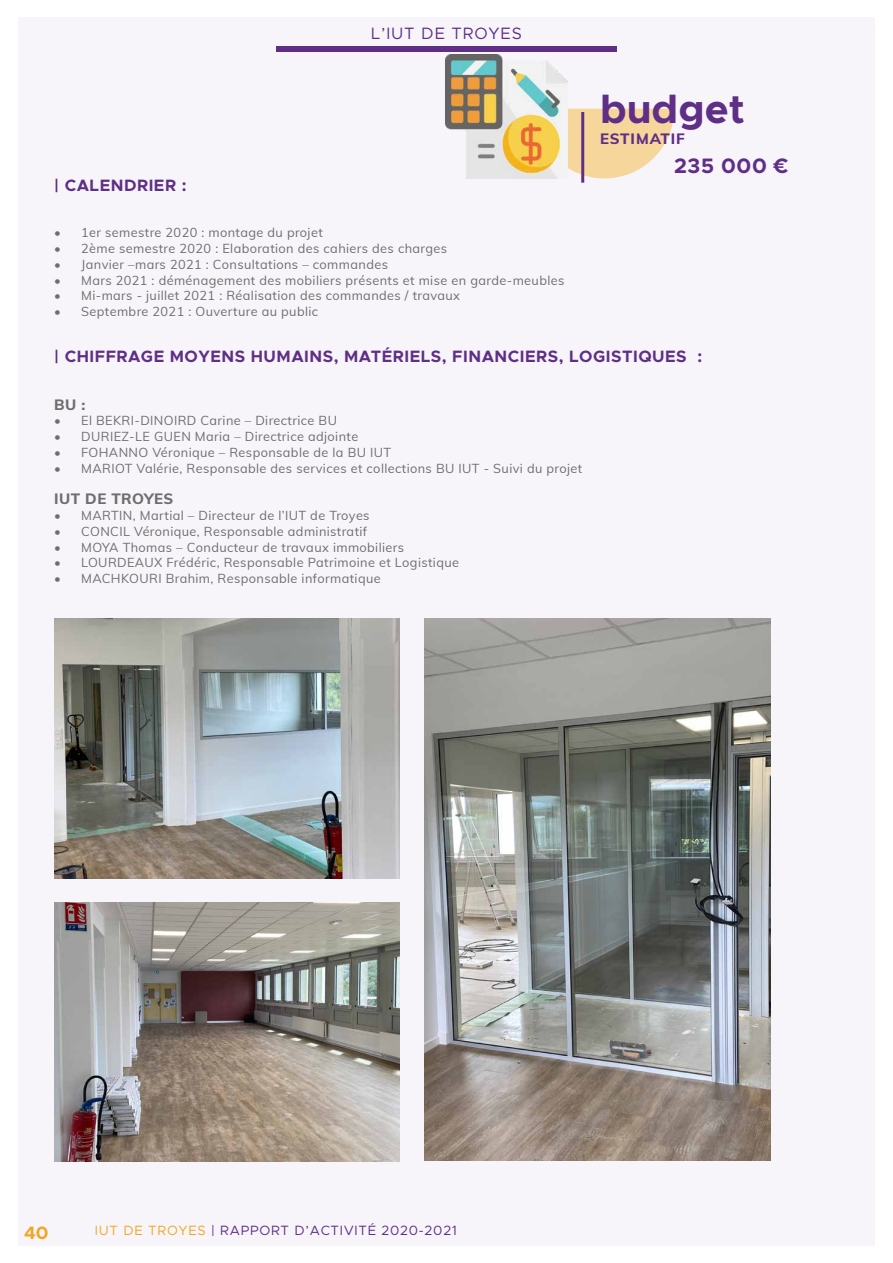
<style>
.page{position:relative;width:893px;height:1263px;background:#fff}
.page>*{position:absolute;margin:0;border:0;box-sizing:border-box;transform-origin:0 0}
.t1{font:700 40.5px "Metropolis";color:#5f2f87}
.t2{font:700 21px "Metropolis";letter-spacing:.03em;color:#5f2f87}
.t3{font:700 18px "Metropolis";color:#f6af22}
.t4{font:700 16.5px "Metropolis";letter-spacing:.03em;color:#5f2f87}
.t5{font:16.5px "Metropolis";letter-spacing:.055em;color:#5f2f87}
.t6{font:800 15px "Muli";letter-spacing:.03em;color:#6e6e6d}
.t7{font:800 15px "Muli";letter-spacing:.06em;color:#5f2f87}
.t8{font:13.5px "Metropolis";letter-spacing:.055em;color:#5f2f87}
.t9{font:12.75px "Muli";letter-spacing:.03em;color:#6e6e6d}
.s1{color:#f6af22}
</style>
<div class="page">
<div style="left:18px;top:17px;width:856px;height:1228px;background:#f7f5f9"></div>
<svg style="left:568px;top:109px;width:106px;height:69px;background:#f5daa8"></svg>
<hr style="left:581px;top:112px;width:3px;height:71px;background:#5f2f87">
<img style="left:445px;top:54px;width:122px;height:124px">
<img style="left:54px;top:619px;width:346px;height:259px">
<img style="left:54px;top:902px;width:346px;height:259px">
<img style="left:424px;top:618px;width:346px;height:543px">
<p class="t5" style="left:371px;top:23px;width:152px">L’IUT DE TROYES</p>
<h1 class="t1" style="left:600px;top:84px;width:146px">budget</h1>
<p class="t7" style="left:600px;top:128px;width:86px">ESTIMATIF</p>
<h2 class="t2" style="left:674px;top:153px;width:116px">235 000 €</h2>
<p class="t4" style="left:54px;top:175px;width:134px">| CALENDRIER :</p>
<p class="t9" style="left:54px;top:223px;width:270px">• 1er semestre 2020 : montage du projet</p>
<p class="t9" style="left:54px;top:239px;width:394px">• 2ème semestre 2020 : Elaboration des cahiers des charges</p>
<p class="t9" style="left:54px;top:255px;width:335px">• Janvier –mars 2021 : Consultations – commandes</p>
<p class="t9" style="left:54px;top:271px;width:512px">• Mars 2021 : déménagement des mobiliers présents et mise en garde-meubles</p>
<p class="t9" style="left:54px;top:286px;width:407px">• Mi-mars - juillet 2021 : Réalisation des commandes / travaux</p>
<p class="t9" style="left:54px;top:302px;width:266px">• Septembre 2021 : Ouverture au public</p>
<p class="t4" style="left:54px;top:346px;width:649px">| CHIFFRAGE MOYENS HUMAINS, MATÉRIELS, FINANCIERS, LOGISTIQUES :</p>
<p class="t6" style="left:54px;top:393px;width:33px">BU :</p>
<p class="t9" style="left:54px;top:412px;width:284px">• El BEKRI-DINOIRD Carine – Directrice BU</p>
<p class="t9" style="left:54px;top:427px;width:306px">• DURIEZ-LE GUEN Maria – Directrice adjointe</p>
<p class="t9" style="left:54px;top:443px;width:338px">• FOHANNO Véronique – Responsable de la BU IUT</p>
<p class="t9" style="left:54px;top:459px;width:529px">• MARIOT Valérie, Responsable des services et collections BU IUT - Suivi du projet</p>
<p class="t6" style="left:54px;top:488px;width:121px">IUT DE TROYES</p>
<p class="t9" style="left:54px;top:506px;width:317px">• MARTIN, Martial – Directeur de l’IUT de Troyes</p>
<p class="t9" style="left:54px;top:522px;width:314px">• CONCIL Véronique, Responsable administratif</p>
<p class="t9" style="left:54px;top:538px;width:351px">• MOYA Thomas – Conducteur de travaux immobiliers</p>
<p class="t9" style="left:54px;top:553px;width:406px">• LOURDEAUX Frédéric, Responsable Patrimoine et Logistique</p>
<p class="t9" style="left:54px;top:569px;width:328px">• MACHKOURI Brahim, Responsable informatique</p>
<h3 class="t3" style="left:24px;top:1221px;width:26px">40</h3>
<p class="t8" style="left:95px;top:1222px;width:363px"><span class="s1">IUT DE TROYES</span> | RAPPORT D’ACTIVITÉ 2020-2021</p>
</div>
